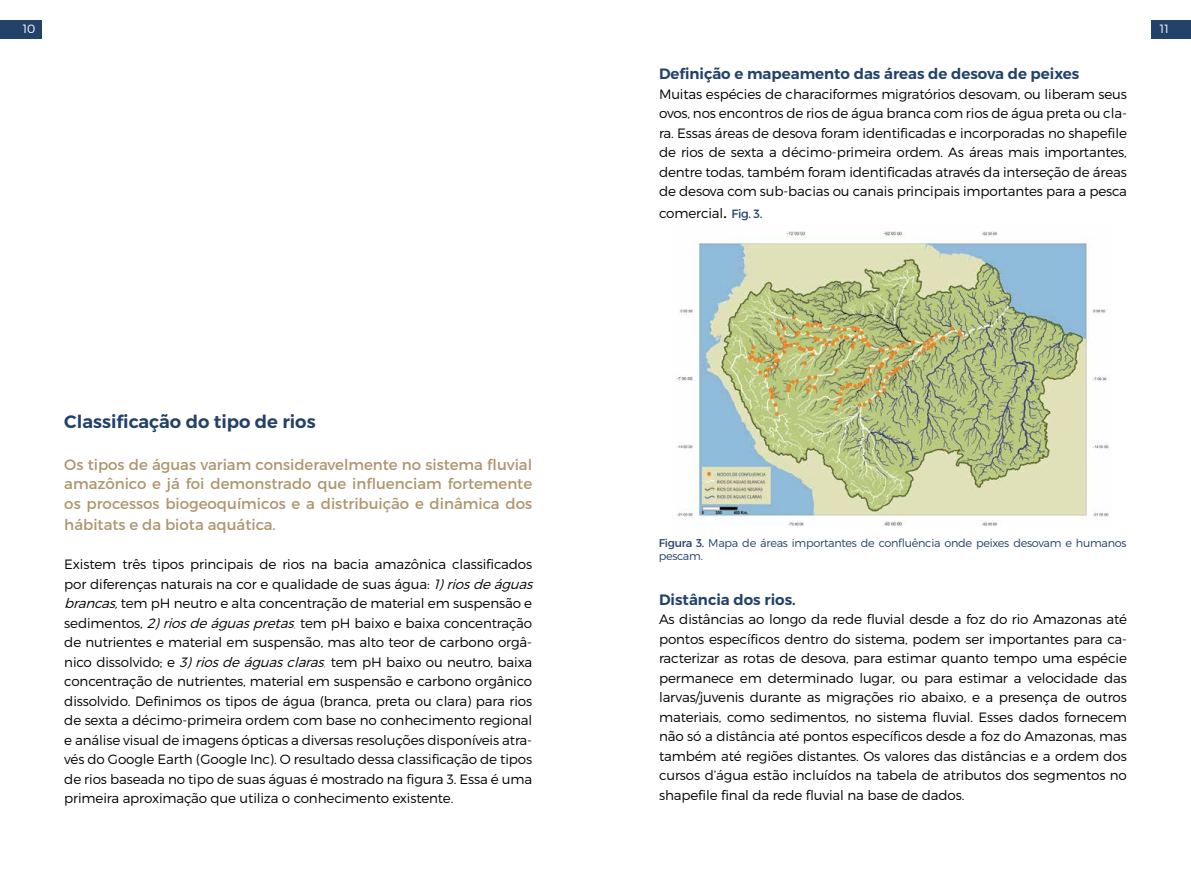
<style>
.page{position:relative;width:1191px;height:893px;background:#fff}
.page>*{position:absolute;margin:0;border:0;box-sizing:border-box;transform-origin:0 0}
.t1{font:600 18px "Montserrat";color:#23426a}
.t2{font:15px/19.5px "Montserrat";color:#ae9570;text-align:justify}
.t3{font:600 15px "Montserrat";color:#23426a}
.t4{font:300 13.5px/19.5px "Montserrat";letter-spacing:-.01em;color:#000;text-align:justify}
.t5{font:300 12px "Montserrat";color:#fff}
.t6{font:300 11.25px/13.5px "Montserrat";letter-spacing:-.025em;color:#23426a}
.s1{font-style:italic}
.s2{font-weight:100}
.s3{font-family:"Minion Pro";font-weight:400;font-size:18px}
.s4{font-weight:400;font-size:12px;color:#23426a}
.s5{font-weight:400}
</style>
<div class="page">
<div style="left:0;top:20px;width:41px;height:18px;background:#23426a"></div>
<div style="left:1151px;top:20px;width:40px;height:18px;background:#23426a"></div>
<img style="left:676px;top:231px;width:434px;height:295px">
<p class="t5" style="left:23px;top:21px;width:14px">10</p>
<p class="t5" style="left:1159px;top:21px;width:10px">11</p>
<p class="t1" style="left:64px;top:411px;width:253px">Classificação do tipo de rios</p>
<p class="t2" style="left:64px;top:454px;width:469px">Os tipos de águas variam consideravelmente no sistema fluvial amazônico e já foi demonstrado que influenciam fortemente os processos biogeoquímicos e a distribuição e dinâmica dos</p>
<p class="t2" style="left:64px;top:515px;width:213px">hábitats e da biota aquática.</p>
<p class="t4" style="left:64px;top:554px;width:474px;text-align:left">Existem três tipos principais de rios na bacia amazônica classificados por diferenças naturais na cor e qualidade de suas água: <span class="s1">1)riosdeáguas brancas,</span>tem pH neutro e alta concentração de material em suspensão e sedimentos, <span class="s1">2)riosdeáguaspretas</span><span class="s2">,</span> tem pH baixo e baixa concentração de nutrientes e material em suspensão, mas alto teor de carbono orgâ&shy;nico dissolvido; e <span class="s1">3)riosdeáguasclaras</span><span class="s2">,</span> tem pH baixo ou neutro, baixa concentração de nutrientes, material em suspensão e carbono orgânico dissolvido. Definimos os tipos de água (branca, preta ou clara) para rios de sexta a décimo-primeira ordem com base no conhecimento regional e análise visual de imagens ópticas a diversas resoluções disponíveis atra&shy;vés do Google Earth (Google Inc). O resultado dessa classificação de tipos de rios baseada no tipo de suas águas é mostrado na figura 3. Essa é uma primeira aproximação que utiliza o conhecimento existente.</p>
<p class="t3" style="left:659px;top:64px;width:422px">Definição e mapeamento das áreas de desova de peixes</p>
<p class="t4" style="left:659px;top:84px;width:469px">Muitas espécies de characiformes migratórios desovam, ou liberam seus ovos, nos encontros de rios de água branca com rios de água preta ou cla&shy;ra. Essas áreas de desova foram identificadas e incorporadas no shapefile de rios de sexta a décimo-primeira ordem. As áreas mais importantes, dentre todas, também foram identificadas através da interseção de áreas de desova com sub-bacias ou canais principais importantes para a pesca</p>
<p class="t4" style="left:659px;top:203px;width:105px">comercial<span class="s3">.</span> <span class="s4">Fig. 3.</span></p>
<p class="t6" style="left:659px;top:536px;width:469px"><span class="s5">Figura 3.</span> Mapa de áreas importantes de confluência onde peixes desovam e humanos pescam.</p>
<p class="t3" style="left:659px;top:590px;width:138px">Distância dos rios.</p>
<p class="t4" style="left:659px;top:609px;width:469px">As distâncias ao longo da rede fluvial desde a foz do rio Amazonas até pontos específicos dentro do sistema, podem ser importantes para ca&shy;racterizar as rotas de desova, para estimar quanto tempo uma espécie permanece em determinado lugar, ou para estimar a velocidade das larvas/juvenis durante as migrações rio abaixo, e a presença de outros materiais, como sedimentos, no sistema fluvial. Esses dados fornecem não só a distância até pontos específicos desde a foz do Amazonas, mas também até regiões distantes. Os valores das distâncias e a ordem dos cursos d’água estão incluídos na tabela de atributos dos segmentos no shapefile final da rede fluvial na base de dados.</p>
</div>
